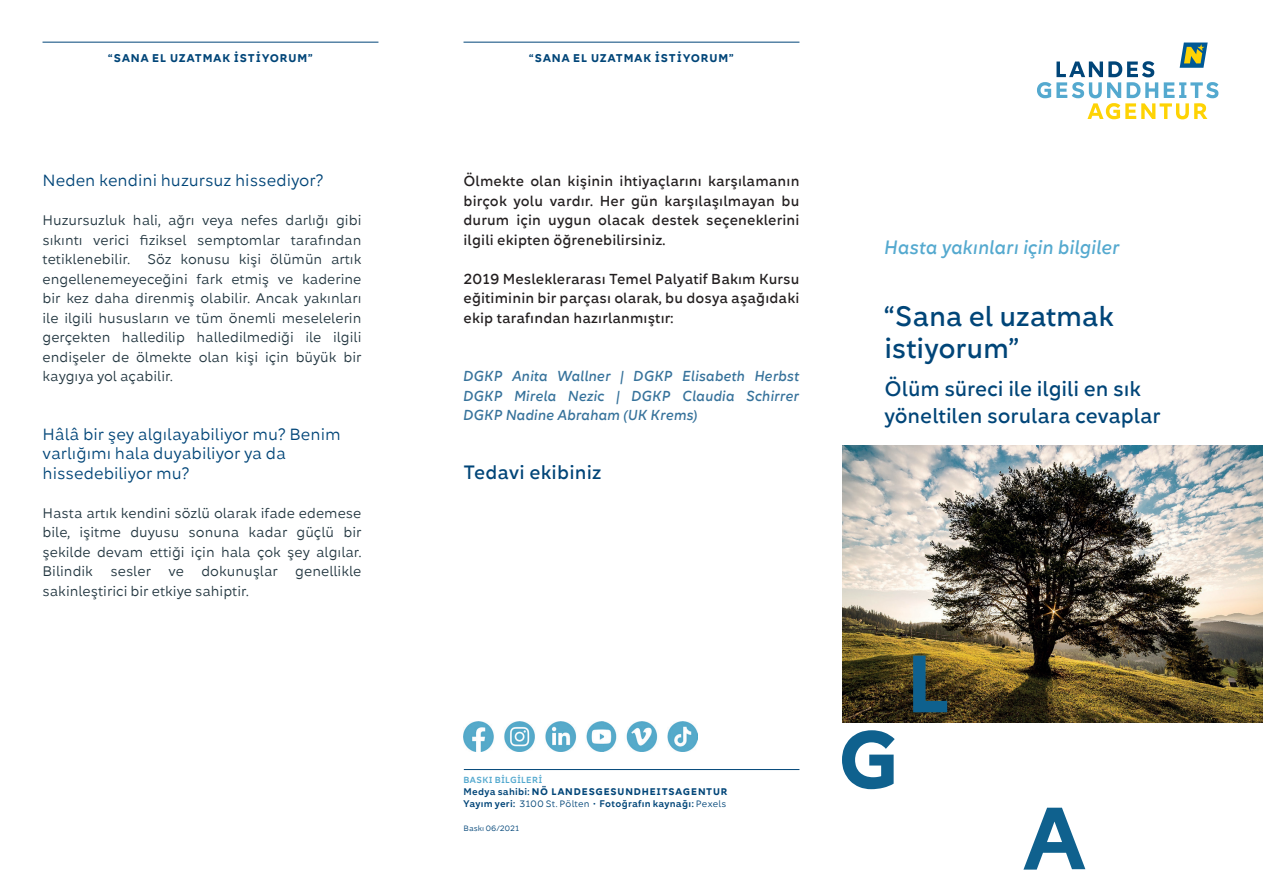
<style>
.page{position:relative;width:1263px;height:893px;background:#fff}
.page>*{position:absolute;margin:0;border:0;box-sizing:border-box;transform-origin:0 0}
.t1{font:500 26.25px/31.5px "Kometa";letter-spacing:-.005em;color:#004578}
.t2{font:500 19.5px/27px "Kometa";letter-spacing:-.005em;color:#004578}
.t3{font:18px "Kometa Med It";letter-spacing:-.01em;color:#54a9cf}
.t4{font:500 18px "Kometa";letter-spacing:.01em;color:#004578}
.t5{font:15.75px/19.5px "Kometa";color:#004578}
.t6{font:13.5px/19.5px "Kometa";color:#21353f;text-align:justify}
.t7{font:500 13.5px/19.5px "Kometa";letter-spacing:.01em;color:#231f20;text-align:justify}
.t8{font:13.5px/19.5px "Kometa Med It";color:#36729b;text-align:justify}
.t9{font:800 10.5px "Kometa";letter-spacing:.08em;color:#004578}
.t10{font:9px "Kometa Bld";letter-spacing:.035em;color:#004578}
.t11{font:800 9px "Kometa";letter-spacing:.09em;color:#004578}
.t12{font:8.25px "Kometa Bld";letter-spacing:.03em;color:#54a9cf}
.t13{font:7.5px "Kometa";color:#004578}
.s1{font-family:"Kometa Bld";font-weight:400}
.s2{font-family:"Kometa"}
</style>
<div class="page">
<hr style="left:43px;top:42px;width:335px;height:1px;background:#004578">
<hr style="left:463px;top:42px;width:336px;height:1px;background:#004578">
<hr style="left:464px;top:769px;width:335px;height:1px;background:#004578">
<img style="left:842px;top:446px;width:421px;height:276px">
<svg style="left:1037px;top:43px;width:181px;height:76px"></svg>
<svg style="left:913px;top:656px;width:34px;height:56px;background:#345353"></svg>
<svg style="left:1023px;top:808px;width:62px;height:62px"></svg>
<svg style="left:842px;top:730px;width:53px;height:59px"></svg>
<img style="left:464px;top:721px;width:233px;height:30px">
<p class="t9" style="left:108px;top:51px;width:206px">“SANA EL UZATMAK İSTİYORUM”</p>
<p class="t9" style="left:529px;top:51px;width:206px">“SANA EL UZATMAK İSTİYORUM”</p>
<p class="t5" style="left:43px;top:170px;width:282px">Neden kendini huzursuz hissediyor?</p>
<p class="t6" style="left:43px;top:210px;width:320px">Huzursuzluk hali, ağrı veya nefes darlığı gibi sıkıntı verici fiziksel semptomlar tarafından tetiklenebilir.</p>
<p class="t6" style="left:43px;top:249px;width:320px;text-indent:105px">Söz konusu kişi ölümün artık engellenemeyeceğini fark etmiş ve kaderine bir kez daha direnmiş olabilir. Ancak yakınları ile ilgili hususların ve tüm önemli meselelerin gerçekten halledilip halledilmediği ile ilgili endişeler de ölmekte olan kişi için büyük bir kaygıya yol açabilir.</p>
<p class="t5" style="left:43px;top:424px;width:300px">Hâlâ bir şey algılayabiliyor mu? Benim varlığımı hala duyabiliyor ya da hissedebiliyor mu?</p>
<p class="t6" style="left:43px;top:503px;width:320px">Hasta artık kendini sözlü olarak ifade edemese bile, işitme duyusu sonuna kadar güçlü bir şekilde devam ettiği için hala çok şey algılar.<br>Bilindik</p>
<p class="t6" style="left:110px;top:561px;width:42px">sesler</p>
<p class="t6" style="left:168px;top:561px;width:17px">ve</p>
<p class="t6" style="left:201px;top:561px;width:78px">dokunuşlar</p>
<p class="t6" style="left:295px;top:561px;width:68px">genellikle</p>
<p class="t6" style="left:43px;top:581px;width:208px">sakinleştirici bir etkiye sahiptir.</p>
<p class="t7" style="left:463px;top:171px;width:337px">Ölmekte olan kişinin ihtiyaçlarını karşılamanın birçok yolu vardır. Her gün karşılaşılmayan bu durum için uygun olacak destek seçeneklerini ilgili ekipten öğrenebilirsiniz.</p>
<p class="t7" style="left:463px;top:269px;width:337px">2019 Mesleklerarası Temel Palyatif Bakım Kursu eğitiminin bir parçası olarak, bu dosya aşağıdaki ekip tarafından hazırlanmıştır:</p>
<p class="t8" style="left:463px;top:366px;width:337px">DGKP Anita Wallner | DGKP Elisabeth Herbst DGKP Mirela Nezic | DGKP Claudia Schirrer DGKP Nadine Abraham (UK Krems)</p>
<h3 class="t4" style="left:463px;top:460px;width:139px">Tedavi ekibiniz</h3>
<p class="t12" style="left:463px;top:774px;width:80px">BASKI BİLGİLERİ</p>
<p class="t11" style="left:463px;top:785px;width:265px"><span class="s1">Medya sahibi:</span> NÖ LANDESGESUNDHEITSAGENTUR</p>
<p class="t10" style="left:463px;top:797px;width:264px">Yayım yeri: <span class="s2">3100 St. Pölten •</span> Fotoğrafın kaynağı: <span class="s2">Pexels</span></p>
<p class="t13" style="left:463px;top:823px;width:57px">Baskı 06/2021</p>
<h3 class="t3" style="left:884px;top:235px;width:237px">Hasta yakınları için bilgiler</h3>
<h1 class="t1" style="left:884px;top:301px;width:231px">“Sana el uzatmak istiyorum”</h1>
<h2 class="t2" style="left:884px;top:376px;width:277px">Ölüm süreci ile ilgili en sık yöneltilen sorulara cevaplar</h2>
</div>
